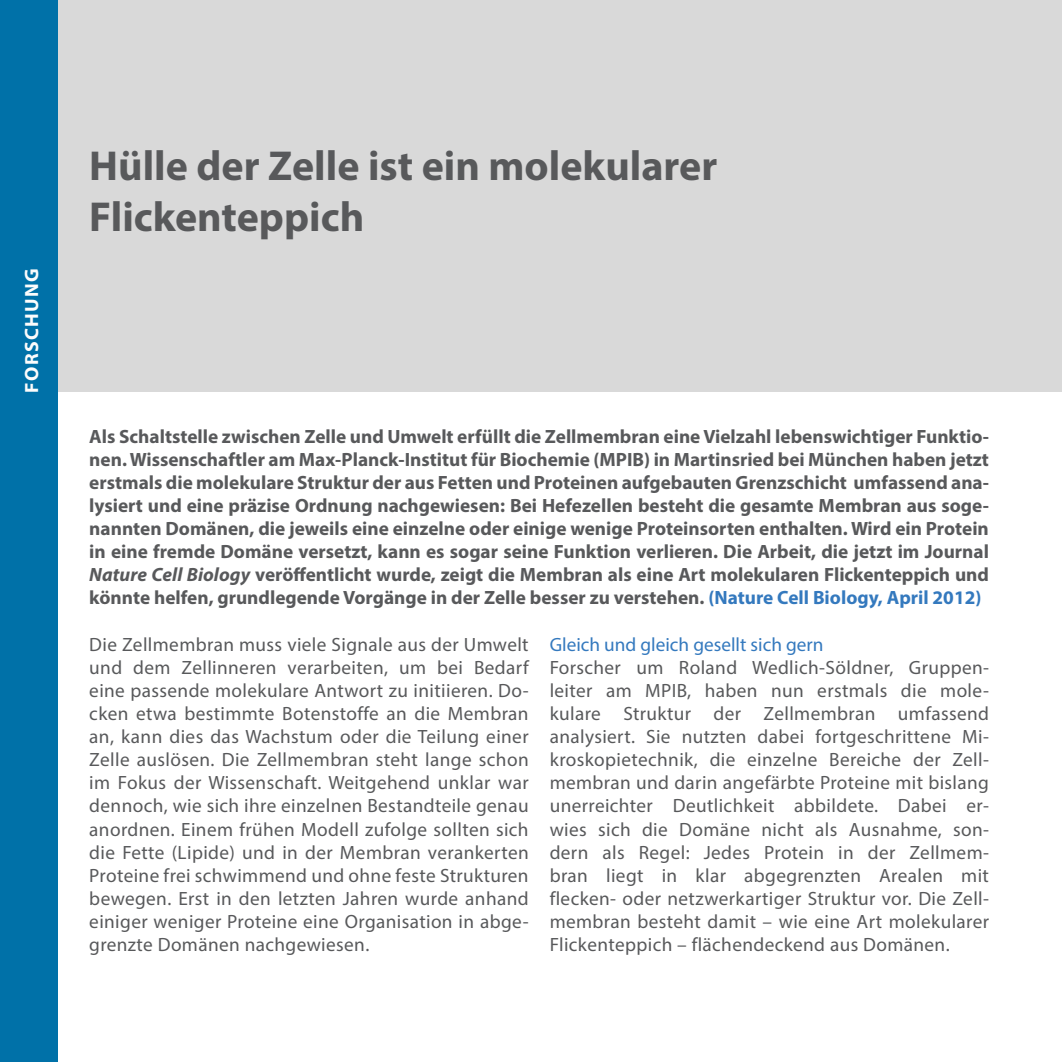
<style>
.page{position:relative;width:1062px;height:1062px;background:#fff}
.page>*{position:absolute;margin:0;border:0;box-sizing:border-box;transform-origin:0 0}
.t1{font:700 42px/50.4px "Myriad Pro";color:#58595b}
.t2{font:19.25px/23.1px "Myriad Pro";letter-spacing:.02em;color:#58595b;text-align:justify}
.t3{font:700 19.25px/23.1px "Myriad Pro";color:#58595b;text-align:justify}
.t4{font:19.25px "Myriad Pro";color:#3479be}
.t5{font:700 19.25px "Myriad Web Pro";letter-spacing:.07em;color:#fcfcfc}
.s1{font-style:italic}
.s2{color:#3479be}
</style>
<div class="page">
<div style="left:0;top:0;width:1062px;height:391px;background:#d9d9d9"></div>
<div style="left:0;top:0;width:57px;height:1062px;background:#0071a8"></div>
<p class="t5" style="left:21px;top:393px;width:126px;rotate:-90deg">forschung</p>
<h1 class="t1" style="left:89px;top:139px;width:629px">Hülle der Zelle ist ein molekularer<br>Flickenteppich</h1>
<p class="t3" style="left:89px;top:424px;width:901px">Als Schaltstelle zwischen Zelle und Umwelt erfüllt die Zellmembran eine Vielzahl lebenswichtiger Funktio&shy;nen. Wissenschaftler am Max-Planck-Institut für Biochemie (MPIB) in Martinsried bei München haben jetzt erstmals die molekulare Struktur der aus Fetten und Proteinen aufgebauten Grenzschicht umfassend ana&shy;lysiert und eine präzise Ordnung nachgewiesen: Bei Hefezellen besteht die gesamte Membran aus soge&shy;nannten Domänen, die jeweils eine einzelne oder einige wenige Proteinsorten enthalten. Wird ein Protein in eine fremde Domäne versetzt, kann es sogar seine Funktion verlieren. Die Arbeit, die jetzt im Journal <span class="s1">Nature Cell Biology</span> veröffentlicht wurde, zeigt die Membran als eine Art molekularen Flickenteppich und könnte helfen, grundlegende Vorgänge in der Zelle besser zu verstehen. <span class="s2">(Nature Cell Biology, April 2012)</span></p>
<p class="t2" style="left:89px;top:632px;width:441px">Die Zellmembran muss viele Signale aus der Umwelt und dem Zellinneren verarbeiten, um bei Bedarf eine passende molekulare Antwort zu initiieren. Do&shy;cken etwa bestimmte Botenstoffe an die Membran an, kann dies das Wachstum oder die Teilung einer Zelle auslösen. Die Zellmembran steht lange schon im Fokus der Wissenschaft. Weitgehend unklar war dennoch, wie sich ihre einzelnen Bestandteile genau anordnen. Einem frühen Modell zufolge sollten sich die Fette (Lipide) und in der Membran verankerten Proteine frei schwimmend und ohne feste Strukturen bewegen. Erst in den letzten Jahren wurde anhand einiger weniger Proteine eine Organisation in abge&shy;grenzte Domänen nachgewiesen.</p>
<p class="t4" style="left:549px;top:632px;width:275px">Gleich und gleich gesellt sich gern</p>
<p class="t2" style="left:549px;top:655px;width:441px">Forscher um Roland Wedlich-Söldner, Gruppen&shy;leiter am MPIB, haben nun erstmals die mole&shy;kulare Struktur der Zellmembran umfassend analysiert. Sie nutzten dabei fortgeschrittene Mi&shy;kroskopietechnik, die einzelne Bereiche der Zell&shy;membran und darin angefärbte Proteine mit bislang unerreichter Deutlichkeit abbildete. Dabei er&shy;wies sich die Domäne nicht als Ausnahme, son&shy;dern als Regel: Jedes Protein in der Zellmem&shy;bran liegt in klar abgegrenzten Arealen mit flecken- oder netzwerkartiger Struktur vor. Die Zell&shy;membran besteht damit – wie eine Art molekularer Flickenteppich – flächendeckend aus Domänen.</p>
</div>
